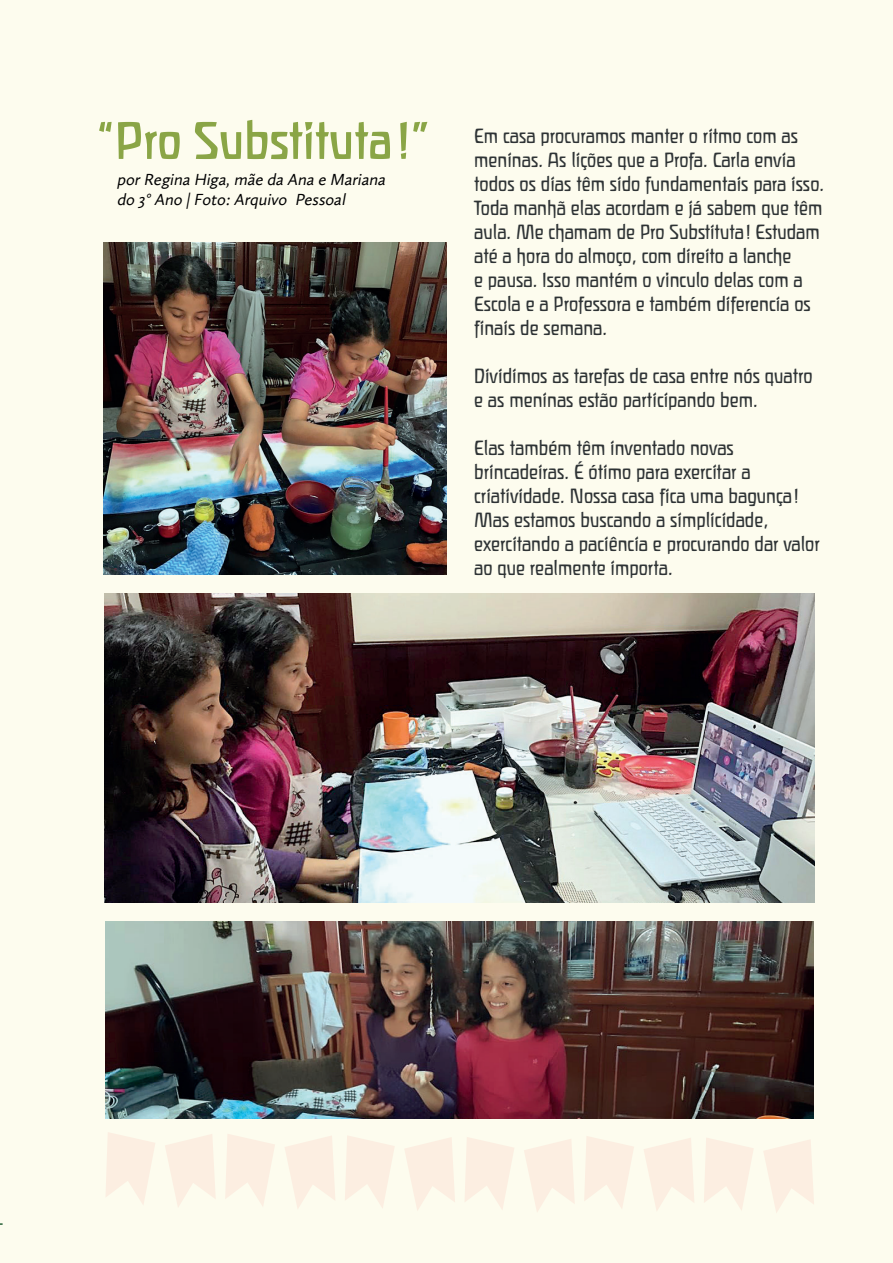
<style>
.page{position:relative;width:893px;height:1263px;background:#fdfcee}
.page>*{position:absolute;margin:0;border:0;box-sizing:border-box;transform-origin:0 0}
.t1{font:500 54px "Liant";color:#8aa546}
.t2{font:21px/24px "Liant";color:#2e3335}
.t3{font:italic 16.5px/19.8px "Calluna Sans W01";color:#000001}
</style>
<div class="page">
<img style="left:103px;top:242px;width:343px;height:333px">
<img style="left:104px;top:594px;width:711px;height:308px">
<img style="left:105px;top:921px;width:709px;height:197px">
<svg style="left:106px;top:1132px;width:49px;height:72px"></svg>
<svg style="left:165px;top:1134px;width:50px;height:73px"></svg>
<svg style="left:225px;top:1134px;width:50px;height:72px"></svg>
<svg style="left:285px;top:1136px;width:50px;height:72px"></svg>
<svg style="left:345px;top:1136px;width:49px;height:72px"></svg>
<svg style="left:405px;top:1138px;width:50px;height:72px"></svg>
<svg style="left:465px;top:1137px;width:49px;height:72px"></svg>
<svg style="left:524px;top:1139px;width:50px;height:73px"></svg>
<svg style="left:584px;top:1136px;width:50px;height:72px"></svg>
<svg style="left:644px;top:1138px;width:50px;height:72px"></svg>
<svg style="left:704px;top:1138px;width:49px;height:72px"></svg>
<svg style="left:764px;top:1140px;width:50px;height:73px"></svg>
<h1 class="t1" style="left:96px;top:113px;width:336px">“Pro Substítuta!”</h1>
<p class="t3" style="left:117px;top:170px;width:273px">porRegina Higa,mãe da Ana e Mariana do 3°Ano |Foto:Arquivo Pessoal</p>
<p class="t2" style="left:474px;top:123px;width:352px">Em casa procuramos manter o ritmo com as meninas. As lições que a Profa. Carla envia todos os dias têm sido fundamentais para isso.<br>Toda manhã elas acordam e já sabem que têm aula. Me chamam de Pro Substituta! Estudam até a hora do almoço, com direito a lanche<br>e pausa. Isso mantém o vínculo delas com a Escola e a Professora e também diferencia os finais de semana.</p>
<p class="t2" style="left:474px;top:363px;width:340px">Dividimos as tarefas de casa entre nós quatro e as meninas estão participando bem.</p>
<p class="t2" style="left:474px;top:435px;width:347px">Elas também têm inventado novas brincadeiras. É ótimo para exercitar a criatividade. Nossa casa fica uma bagunça!<br>Mas estamos buscando a simplicidade, exercitando a paciência e procurando dar valor ao que realmente importa.</p>
</div>
